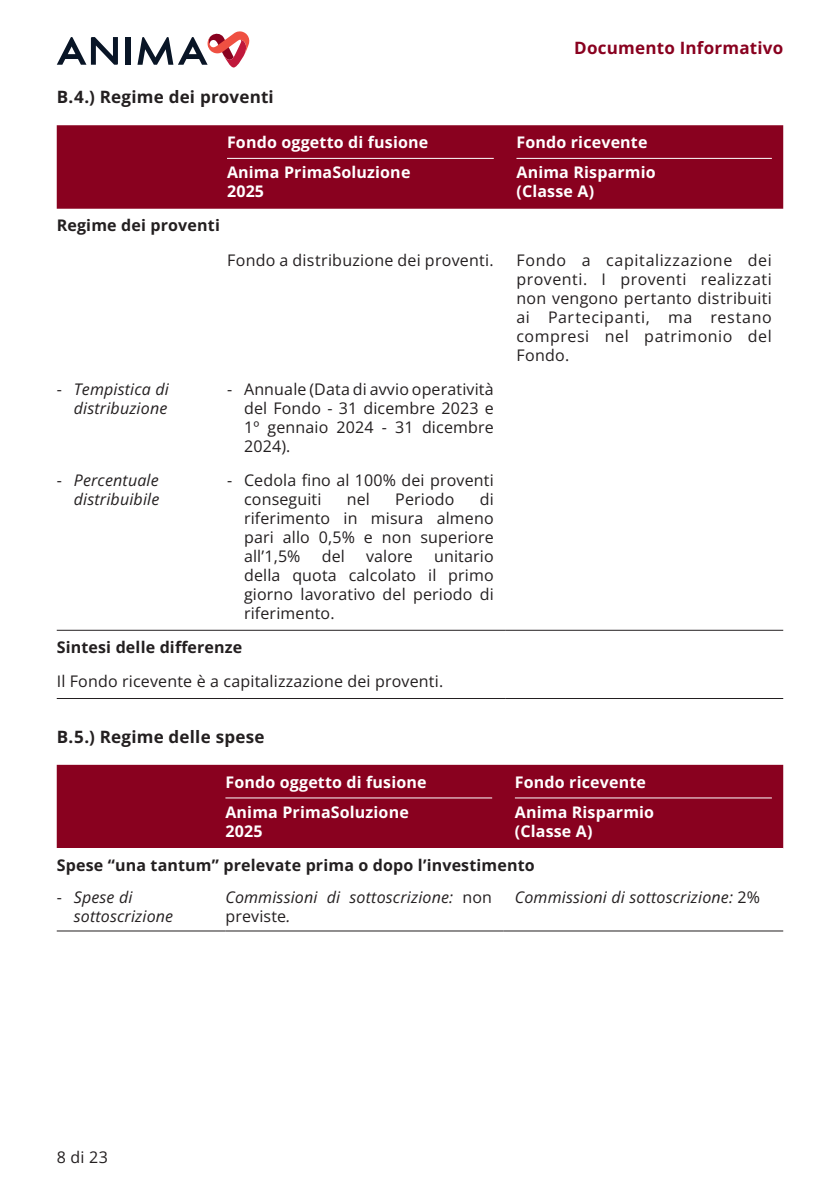
<style>
.page{position:relative;width:840px;height:1191px;background:#fff}
.page>*{position:absolute;margin:0;border:0;box-sizing:border-box;transform-origin:0 0}
.t1{font:700 17px "Open Sans";letter-spacing:.015em;color:#231f20}
.t2{font:700 17px "Open Sans";letter-spacing:.01em;color:#89011f}
.t3{font:16px/19px "Open Sans";letter-spacing:.01em;color:#231f20;text-align:justify}
.t4{font:700 16px/30.4px "Open Sans";letter-spacing:.01em;color:#fff}
.t5{font:italic 16px/19px "Open Sans";letter-spacing:.01em;color:#231f20;text-align:right}
.t6{font:700 16px "Open Sans";letter-spacing:.01em;color:#231f20}
.s1{font-style:normal}
</style>
<div class="page">
<div style="left:125px;top:37px;width:5px;height:28px;background:#091526"></div>
<svg style="left:137px;top:31px;width:112px;height:36px"></svg>
<svg style="left:57px;top:37px;width:61px;height:28px"></svg>
<div style="left:57px;top:125px;width:725px;height:84px;background:#89011f"></div>
<hr style="left:57px;top:630px;width:170px;height:1px;background:#231f20">
<hr style="left:227px;top:630px;width:278px;height:1px;background:#231f20">
<hr style="left:505px;top:630px;width:277px;height:1px;background:#231f20">
<hr style="left:57px;top:698px;width:170px;height:1px;background:#231f20">
<hr style="left:227px;top:698px;width:278px;height:1px;background:#231f20">
<hr style="left:505px;top:698px;width:277px;height:1px;background:#231f20">
<hr style="left:227px;top:158px;width:266px;height:1px;background:#fff">
<hr style="left:516px;top:158px;width:255px;height:1px;background:#fff">
<div style="left:57px;top:765px;width:725px;height:83px;background:#89011f"></div>
<hr style="left:57px;top:930px;width:168px;height:1px;background:#231f20">
<hr style="left:225px;top:930px;width:278px;height:1px;background:#231f20">
<hr style="left:503px;top:930px;width:279px;height:1px;background:#231f20">
<hr style="left:225px;top:797px;width:267px;height:1px;background:#fff">
<hr style="left:514px;top:797px;width:257px;height:1px;background:#fff">
<p class="t1" style="left:57px;top:85px;width:218px">B.4.) Regime dei proventi</p>
<p class="t4" style="left:227px;top:127px;width:203px">Fondo oggetto di fusione<br>Anima PrimaSoluzione</p>
<p class="t4" style="left:227px;top:176px;width:39px">2025</p>
<p class="t6" style="left:57px;top:214px;width:164px">Regime dei proventi</p>
<p class="t2" style="left:574px;top:36px;width:210px">Documento Informativo</p>
<p class="t4" style="left:516px;top:127px;width:141px">Fondo ricevente<br>Anima Risparmio</p>
<p class="t4" style="left:516px;top:176px;width:79px">(Classe A)</p>
<p class="t3" style="left:227px;top:250px;width:268px">Fondo a distribuzione dei proventi.</p>
<p class="t3" style="left:516px;top:250px;width:257px">Fondo a capitalizzazione dei proventi. I proventi realizzati non vengono pertanto distribuiti ai Partecipanti, ma restano compresi nel patrimonio del Fondo.</p>
<p class="t5" style="left:57px;top:379px;width:114px"><span class="s1">-</span> Tempistica di distribuzione</p>
<p class="t3" style="left:244px;top:379px;width:251px;text-indent:-17px">- Annuale (Data di avvio operatività del Fondo - 31 dicembre 2023 e 1º gennaio 2024 - 31 dicembre 2024).</p>
<p class="t5" style="left:57px;top:470px;width:104px"><span class="s1">-</span> Percentuale distribuibile</p>
<p class="t3" style="left:244px;top:470px;width:251px;text-indent:-17px">- Cedola fino al 100% dei proventi conseguiti</p>
<p class="t3" style="left:244px;top:489px;width:251px;text-indent:235px">di riferimento in misura almeno pari allo 0,5% e non superiore all’1,5%</p>
<p class="t3" style="left:346px;top:489px;width:25px">nel</p>
<p class="t3" style="left:395px;top:489px;width:61px">Periodo</p>
<p class="t3" style="left:321px;top:546px;width:25px">del</p>
<p class="t3" style="left:366px;top:546px;width:48px">valore</p>
<p class="t3" style="left:244px;top:546px;width:251px;text-indent:190px">unitario della quota calcolato il primo giorno lavorativo del periodo di riferimento.</p>
<p class="t6" style="left:57px;top:636px;width:187px">Sintesi delle differenze</p>
<p class="t3" style="left:57px;top:671px;width:388px">Il Fondo ricevente è a capitalizzazione dei proventi.</p>
<p class="t1" style="left:57px;top:724px;width:209px">B.5.) Regime delle spese</p>
<p class="t4" style="left:225px;top:766px;width:203px">Fondo oggetto di fusione<br>Anima PrimaSoluzione</p>
<p class="t4" style="left:225px;top:815px;width:39px">2025</p>
<p class="t4" style="left:514px;top:766px;width:141px">Fondo ricevente<br>Anima Risparmio</p>
<p class="t4" style="left:514px;top:815px;width:79px">(Classe A)</p>
<p class="t6" style="left:57px;top:854px;width:479px">Spese “una tantum” prelevate prima o dopo l’investimento</p>
<p class="t5" style="left:74px;top:887px;width:101px;text-align:left;text-indent:-17px"><span class="s1">-</span> Spese di sottoscrizione</p>
<p class="t5" style="left:225px;top:887px;width:268px;text-align:left">Commissioni di sottoscrizione: <span class="s1">non previste</span>.</p>
<p class="t5" style="left:514px;top:887px;width:247px">Commissioni di sottoscrizione: <span class="s1">2%</span></p>
<p class="t3" style="left:57px;top:1147px;width:53px">8 di 23</p>
</div>
